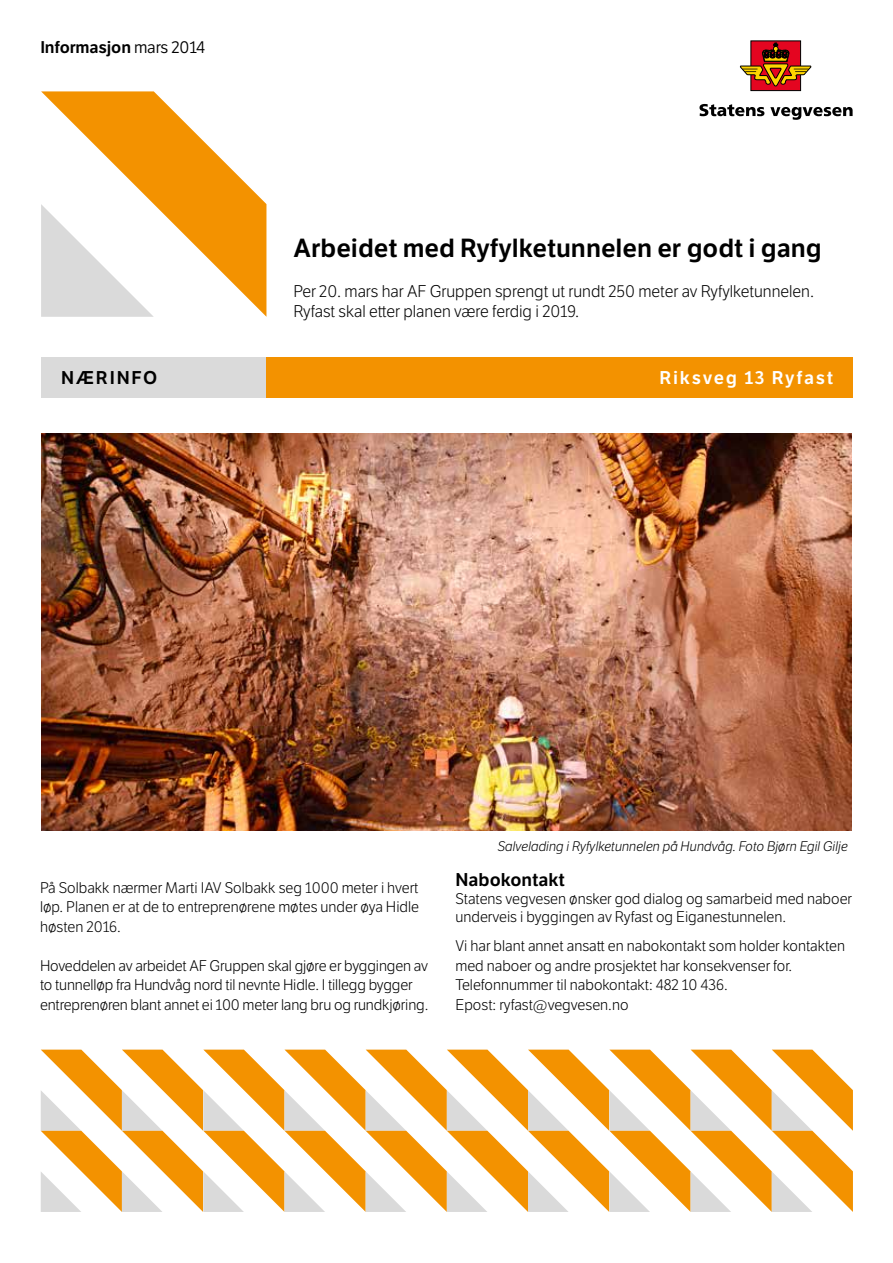
<style>
.page{position:relative;width:893px;height:1263px;background:#fff}
.page>*{position:absolute;margin:0;border:0;box-sizing:border-box;transform-origin:0 0}
.h1_Overskrift{font:600 25.5px "LFT Etica";color:#000}
.h2_infobox_forside_h{font:600 18px "LFT Etica";letter-spacing:.095em;color:#fff}
.Mellom{font:600 18px "LFT Etica";color:#000}
.h2_infobox_forside_v{font:600 18px "LFT Etica";letter-spacing:.1em;color:#000}
.h1_Overskrift-2{font:300 16.5px/19.8px "LFT Etica";color:#000}
.Informasjon{font:600 16.5px "LFT Etica";letter-spacing:-.01em;color:#000}
.Brødtekst{font:300 15px/19.5px "LFT Etica";letter-spacing:-.01em;color:#000}
.Mellom-2{font:300 15px/18px "LFT Etica";color:#000}
.BIldetekst{font:italic 300 13.5px "LFT Etica";color:#000}
.s1{font-weight:400}
</style>
<div class="page">
<svg style="left:41px;top:91px;width:225px;height:226px"></svg>
<svg style="left:41px;top:204px;width:113px;height:113px"></svg>
<svg style="left:699px;top:104px;width:65px;height:12px"></svg>
<svg style="left:770px;top:107px;width:83px;height:13px"></svg>
<div style="left:750px;top:40px;width:51px;height:51px;background:#e40520;border:1px solid #000"></div>
<svg style="left:739px;top:42px;width:73px;height:45px"></svg>
<div style="left:41px;top:357px;width:225px;height:41px;background:#dadada"></div>
<div style="left:266px;top:357px;width:587px;height:41px;background:#f39200"></div>
<img style="left:41px;top:434px;width:810px;height:396px">
<svg style="left:41px;top:1049px;width:812px;height:163px"></svg>
<h2 class="Informasjon" style="left:40px;top:37px;width:166px">Informasjon <span class="s1">mars 2014</span></h2>
<h1 class="h1_Overskrift" style="left:293px;top:233px;width:530px">Arbeidet med Ryfylketunnelen er godt i gang</h1>
<h1 class="h1_Overskrift-2" style="left:293px;top:282px;width:522px">Per 20. mars har AF Gruppen sprengt ut rundt 250 meter av Ryfylketunnelen.<br>Ryfast skal etter planen være ferdig i 2019.</h1>
<h2 class="h2_infobox_forside_v" style="left:61px;top:367px;width:98px">NÆRINFO</h2>
<h2 class="h2_infobox_forside_h" style="left:659px;top:367px;width:175px">Riksveg 13 Ryfast</h2>
<p class="Brødtekst" style="left:40px;top:878px;width:381px;text-align:justify">På Solbakk nærmer Marti IAV Solbakk seg 1000 meter i hvert løp. Planen er at de to entreprenørene møtes under øya Hidle høsten 2016.</p>
<p class="Brødtekst" style="left:40px;top:956px;width:390px">Hoveddelen av arbeidet AF Gruppen skal gjøre er byggingen av to tunnelløp fra Hundvåg nord til nevnte Hidle. I tillegg bygger entreprenøren blant annet ei 100 meter lang bru og rundkjøring.</p>
<p class="BIldetekst" style="left:498px;top:838px;width:351px">Salvelading i Ryfylketunnelen på Hundvåg. Foto Bjørn Egil Gilje</p>
<h2 class="Mellom" style="left:455px;top:869px;width:111px">Nabokontakt</h2>
<h2 class="Mellom-2" style="left:455px;top:890px;width:398px">Statens vegvesen ønsker god dialog og samarbeid med naboer underveis i byggingen av Ryfast og Eiganestunnelen.</h2>
<p class="Brødtekst" style="left:455px;top:936px;width:391px">Vi har blant annet ansatt en nabokontakt som holder kontakten med naboer og andre prosjektet har konsekvenser for.</p>
<p class="Brødtekst" style="left:455px;top:975px;width:274px">Telefonnummer til nabokontakt: 482 10 436.<br>Epost: ryfast@vegvesen.no</p>
</div>
